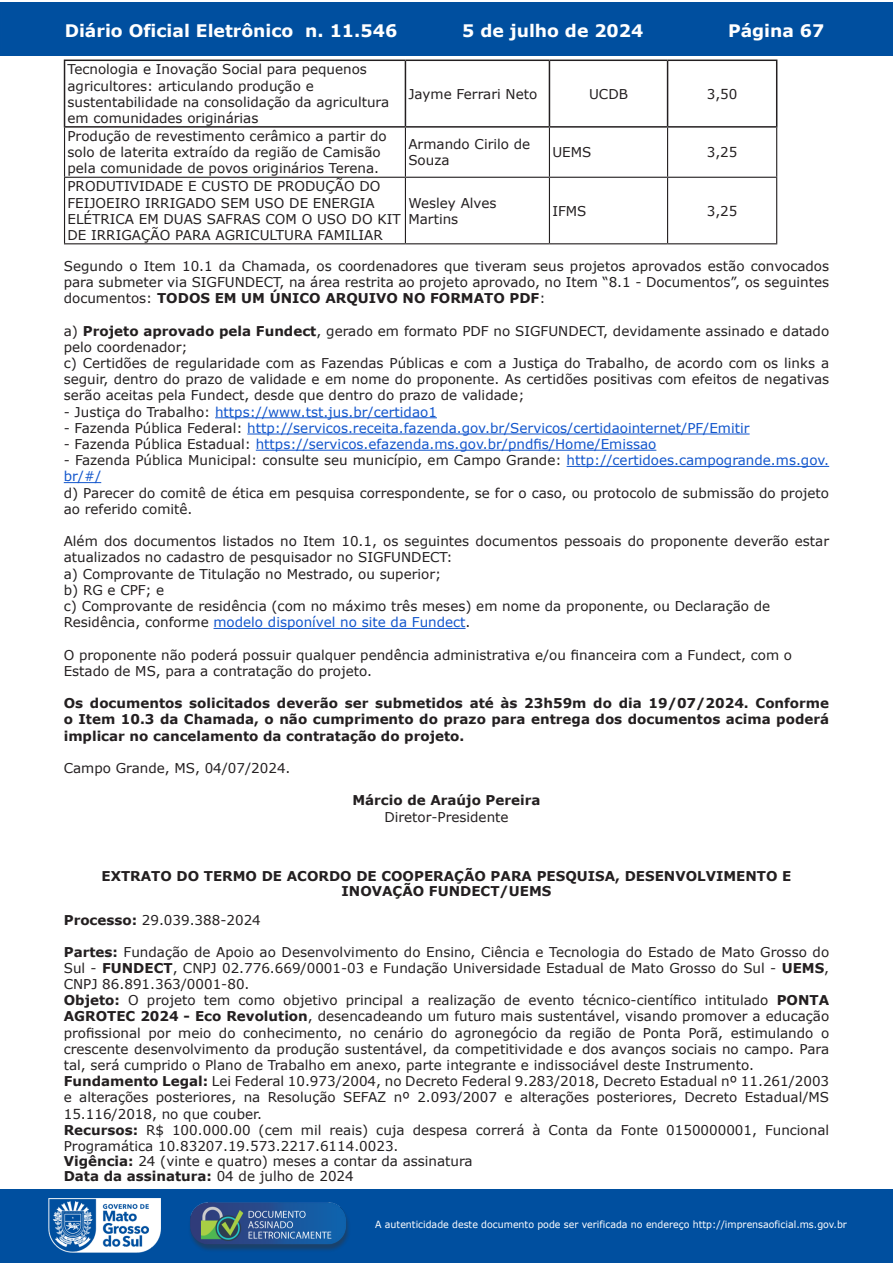
<style>
.page{position:relative;width:893px;height:1263px;background:#fff}
.page>*{position:absolute;margin:0;border:0;box-sizing:border-box;transform-origin:0 0}
.t1{font:700 17.25px "Verdana";color:#fff}
.t2{font:13.5px/16.2px "Verdana";color:#231f20}
.t3{font:700 13.5px/16.2px "Verdana";color:#231f20;text-align:justify}
.t4{font:13.5px "Verdana";color:#15c}
.t5{font:9.9px "Verdana";color:#fff;scale:.95 1}
.s1{font-weight:700}
.s2{color:#231f20}
.s3{color:#15c}
</style>
<div class="page">
<div style="left:0;top:2px;width:893px;height:53px;background:#004f9f"></div>
<div style="left:1px;top:1189px;width:892px;height:74px;background:#004f9f"></div>
<img style="left:49px;top:1198px;width:111px;height:54px">
<img style="left:185px;top:1201px;width:168px;height:54px">
<hr style="left:215px;top:417px;width:222px;height:1px;background:#15c">
<hr style="left:247px;top:434px;width:503px;height:1px;background:#15c">
<hr style="left:256px;top:450px;width:400px;height:1px;background:#15c">
<hr style="left:567px;top:466px;width:262px;height:1px;background:#15c">
<hr style="left:64px;top:482px;width:37px;height:1px;background:#15c">
<hr style="left:214px;top:628px;width:252px;height:1px;background:#15c">
<hr style="left:64px;top:61px;width:1px;height:65px;background:#231f20">
<hr style="left:405px;top:61px;width:1px;height:65px;background:#231f20">
<hr style="left:549px;top:61px;width:1px;height:65px;background:#231f20">
<hr style="left:667px;top:61px;width:1px;height:65px;background:#231f20">
<hr style="left:776px;top:61px;width:1px;height:65px;background:#231f20">
<hr style="left:64px;top:60px;width:341px;height:1px;background:#231f20">
<hr style="left:405px;top:60px;width:144px;height:1px;background:#231f20">
<hr style="left:549px;top:60px;width:119px;height:1px;background:#231f20">
<hr style="left:668px;top:60px;width:109px;height:1px;background:#231f20">
<hr style="left:64px;top:126px;width:341px;height:2px;background:#231f20">
<hr style="left:405px;top:126px;width:144px;height:2px;background:#231f20">
<hr style="left:549px;top:126px;width:119px;height:2px;background:#231f20">
<hr style="left:668px;top:126px;width:109px;height:2px;background:#231f20">
<hr style="left:64px;top:177px;width:341px;height:1px;background:#231f20">
<hr style="left:405px;top:177px;width:144px;height:1px;background:#231f20">
<hr style="left:549px;top:177px;width:119px;height:1px;background:#231f20">
<hr style="left:668px;top:177px;width:109px;height:1px;background:#231f20">
<hr style="left:64px;top:243px;width:341px;height:1px;background:#231f20">
<hr style="left:405px;top:243px;width:144px;height:1px;background:#231f20">
<hr style="left:549px;top:243px;width:119px;height:1px;background:#231f20">
<hr style="left:668px;top:243px;width:109px;height:1px;background:#231f20">
<hr style="left:64px;top:128px;width:1px;height:49px;background:#231f20">
<hr style="left:64px;top:178px;width:1px;height:65px;background:#231f20">
<hr style="left:405px;top:128px;width:1px;height:49px;background:#231f20">
<hr style="left:549px;top:128px;width:1px;height:49px;background:#231f20">
<hr style="left:667px;top:128px;width:1px;height:49px;background:#231f20">
<hr style="left:776px;top:128px;width:1px;height:49px;background:#231f20">
<hr style="left:405px;top:178px;width:1px;height:65px;background:#231f20">
<hr style="left:549px;top:178px;width:1px;height:65px;background:#231f20">
<hr style="left:667px;top:178px;width:1px;height:65px;background:#231f20">
<hr style="left:776px;top:178px;width:1px;height:65px;background:#231f20">
<p class="t1" style="left:65px;top:19px;width:334px">Diário Oficial Eletrônico n. 11.546</p>
<p class="t1" style="left:462px;top:19px;width:183px">5 de julho de 2024</p>
<p class="t1" style="left:728px;top:19px;width:98px">Página 67</p>
<p class="t2" style="left:68px;top:61px;width:323px">Tecnologia e Inovação Social para pequenos agricultores: articulando produção e sustentabilidade na consolidação da agricultura em comunidades originárias</p>
<p class="t2" style="left:408px;top:85px;width:130px">Jayme Ferrari Neto</p>
<p class="t2" style="left:589px;top:85px;width:40px">UCDB</p>
<p class="t2" style="left:707px;top:85px;width:32px">3,50</p>
<p class="t2" style="left:68px;top:128px;width:321px">Produção de revestimento cerâmico a partir do solo de laterita extraído da região de Camisão pela comunidade de povos originários Terena.</p>
<p class="t2" style="left:408px;top:136px;width:123px">Armando Cirilo de<br>Souza</p>
<p class="t2" style="left:552px;top:144px;width:41px">UEMS</p>
<p class="t2" style="left:707px;top:144px;width:32px">3,25</p>
<p class="t2" style="left:68px;top:178px;width:335px">PRODUTIVIDADE E CUSTO DE PRODUÇÃO DO FEIJOEIRO IRRIGADO SEM USO DE ENERGIA ELÉTRICA EM DUAS SAFRAS COM O USO DO KIT DE IRRIGAÇÃO PARA AGRICULTURA FAMILIAR</p>
<p class="t2" style="left:408px;top:194px;width:90px">Wesley Alves<br>Martins</p>
<p class="t2" style="left:552px;top:202px;width:36px">IFMS</p>
<p class="t2" style="left:707px;top:202px;width:32px">3,25</p>
<p class="t2" style="left:64px;top:257px;width:767px;text-align:justify">Segundo o Item 10.1 da Chamada, os coordenadores que tiveram seus projetos aprovados estão convocados para submeter via SIGFUNDECT, na área restrita ao projeto aprovado, no Item “8.1 - Documentos”, os seguintes documentos: <span class="s1">TODOS EM UM ÚNICO ARQUIVO NO FORMATO PDF</span>:</p>
<p class="t2" style="left:64px;top:322px;width:767px">a) <span class="s1">Projeto aprovado pela Fundect</span>, gerado em formato PDF no SIGFUNDECT, devidamente assinado e datado pelo coordenador;<br>c) Certidões de regularidade com as Fazendas Públicas e com a Justiça do Trabalho, de acordo com os links a seguir, dentro do prazo de validade e em nome do proponente. As certidões positivas com efeitos de negativas serão aceitas pela Fundect, desde que dentro do prazo de validade;</p>
<p class="t4" style="left:64px;top:403px;width:375px"><span class="s2">- Justiça do Trabalho:</span> https://www.tst.jus.br/certidao1</p>
<p class="t4" style="left:64px;top:419px;width:687px"><span class="s2">- Fazenda Pública Federal:</span> http://servicos.receita.fazenda.gov.br/Servicos/certidaointernet/PF/Emitir</p>
<p class="t4" style="left:64px;top:435px;width:594px"><span class="s2">- Fazenda Pública Estadual:</span> https://servicos.efazenda.ms.gov.br/pndfis/Home/Emissao</p>
<p class="t2" style="left:64px;top:452px;width:767px">- Fazenda Pública Municipal: consulte seu município, em Campo Grande: <span class="s3">http://certidoes.campogrande.ms.gov. br/#/</span></p>
<p class="t2" style="left:64px;top:484px;width:767px">d) Parecer do comitê de ética em pesquisa correspondente, se for o caso, ou protocolo de submissão do projeto ao referido comitê.</p>
<p class="t2" style="left:64px;top:533px;width:767px">Além dos documentos listados no Item 10.1, os seguintes documentos pessoais do proponente deverão estar atualizados no cadastro de pesquisador no SIGFUNDECT:<br>a) Comprovante de Titulação no Mestrado, ou superior;<br>b) RG e CPF; e<br>c) Comprovante de residência (com no máximo três meses) em nome da proponente, ou Declaração de Residência, conforme <span class="s3">modelo disponível no site da Fundect</span>.</p>
<p class="t2" style="left:64px;top:646px;width:730px">O proponente não poderá possuir qualquer pendência administrativa e/ou financeira com a Fundect, com o<br>Estado de MS, para a contratação do projeto.</p>
<p class="t3" style="left:64px;top:695px;width:767px">Os documentos solicitados deverão ser submetidos até às 23h59m do dia 19/07/2024. Conforme o Item 10.3 da Chamada, o não cumprimento do prazo para entrega dos documentos acima poderá implicar no cancelamento da contratação do projeto.</p>
<p class="t2" style="left:64px;top:760px;width:228px">Campo Grande, MS, 04/07/2024.</p>
<p class="t3" style="left:352px;top:792px;width:190px">Márcio de Araújo Pereira</p>
<p class="t2" style="left:384px;top:808px;width:126px">Diretor-Presidente</p>
<p class="t3" style="left:101px;top:868px;width:691px;line-height:14.9px;text-align:center">EXTRATO DO TERMO DE ACORDO DE COOPERAÇÃO PARA PESQUISA, DESENVOLVIMENTO E<br>INOVAÇÃO FUNDECT/UEMS</p>
<p class="t2" style="left:64px;top:912px;width:199px"><span class="s1">Processo:</span> 29.039.388-2024</p>
<p class="t2" style="left:64px;top:943px;width:767px"><span class="s1">Partes:</span> Fundação de Apoio ao Desenvolvimento do Ensino, Ciência e Tecnologia do Estado de Mato Grosso do Sul - <span class="s1">FUNDECT</span>, CNPJ 02.776.669/0001-03 e Fundação Universidade Estadual de Mato Grosso do Sul - <span class="s1">UEMS</span>, CNPJ 86.891.363/0001-80.<br><span class="s1">Objeto:</span> O projeto tem como objetivo principal a realização de evento técnico-científico intitulado <span class="s1">PONTA AGROTEC 2024 - Eco Revolution</span>, desencadeando um futuro mais sustentável, visando promover a educação profissional por meio do conhecimento, no cenário do agronegócio da região de Ponta Porã, estimulando o crescente desenvolvimento da produção sustentável, da competitividade e dos avanços sociais no campo. Para tal, será cumprido o Plano de Trabalho em anexo, parte integrante e indissociável deste Instrumento.<br><span class="s1">Fundamento Legal:</span> Lei Federal 10.973/2004, no Decreto Federal 9.283/2018, Decreto Estadual nº 11.261/2003 e alterações posteriores, na Resolução SEFAZ nº 2.093/2007 e alterações posteriores, Decreto Estadual/MS 15.116/2018, no que couber.<br><span class="s1">Recursos:</span> R$ 100.000.00 (cem mil reais) cuja despesa correrá à Conta da Fonte 0150000001, Funcional Programática 10.83207.19.573.2217.6114.0023.</p>
<p class="t2" style="left:64px;top:1153px;width:410px;line-height:14.9px"><span class="s1">Vigência:</span> 24 (vinte e quatro) meses a contar da assinatura<br><span class="s1">Data da assinatura:</span> 04 de julho de 2024</p>
<p class="t5" style="left:375px;top:1218px;width:498px">A autenticidade deste documento pode ser verificada no endereço http://imprensaoficial.ms.gov.br</p>
</div>
